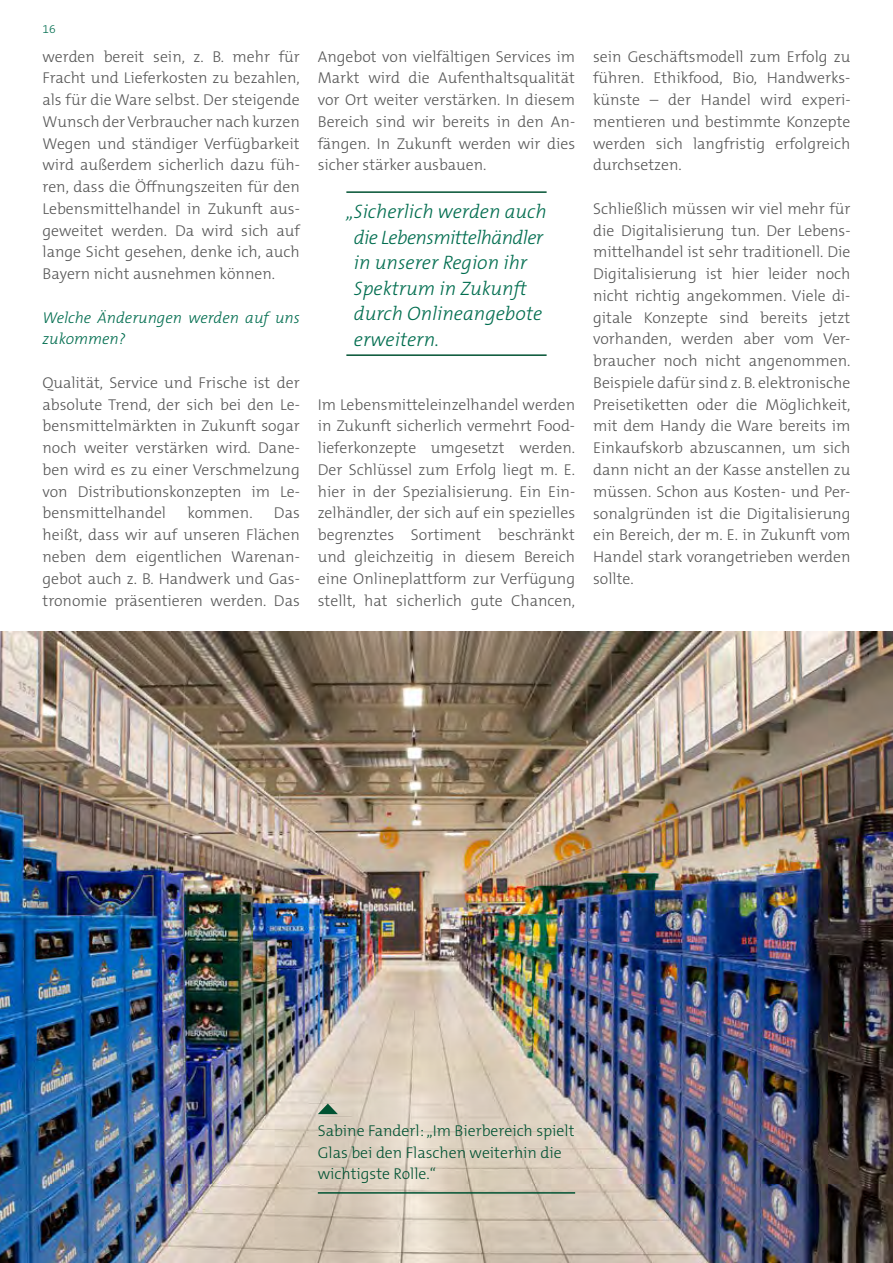
<style>
.page{position:relative;width:893px;height:1263px;background:#fff}
.page>*{position:absolute;margin:0;border:0;box-sizing:border-box;transform-origin:0 0}
.t1{font:italic 300 19.5px/25.5px "The Mix B3";color:#006d4f}
.t2{font:300 15.75px/21.8px "The Mix B3";color:#565656;text-align:justify}
.t3{font:300 15.75px/21.8px "The Mix B3";color:#005232}
.t4{font:italic 300 15.75px/21.8px "The Mix B3";color:#006d4f}
.t5{font:300 12px "The Mix B3";color:#006d4f}
</style>
<div class="page">
<hr style="left:346px;top:191px;width:201px;height:2px;background:#005232">
<hr style="left:346px;top:354px;width:201px;height:2px;background:#005232">
<img style="left:0;top:631px;width:893px;height:632px">
<svg style="left:249px;top:1038px;width:388px;height:225px;background:#cbc0b3"></svg>
<hr style="left:318px;top:1192px;width:257px;height:1px;background:#005232">
<svg style="left:318px;top:1103px;width:20px;height:11px"></svg>
<p class="t5" style="left:43px;top:22px;width:15px">16</p>
<p class="t2" style="left:43px;top:46px;width:259px">werden bereit sein, z. B. mehr für Fracht und Lieferkosten zu bezahlen, als für die Ware selbst. Der steigende Wunsch der Verbraucher nach kurzen Wegen und ständiger Verfügbarkeit wird außerdem sicherlich dazu füh&shy;ren, dass die Öffnungszeiten für den Lebensmittelhandel in Zukunft aus&shy;geweitet werden. Da wird sich auf lange Sicht gesehen, denke ich, auch Bayern nicht ausnehmen können.</p>
<p class="t4" style="left:43px;top:307px;width:259px">Welche Änderungen werden auf uns zukommen?</p>
<p class="t2" style="left:43px;top:372px;width:259px">Qualität, Service und Frische ist der absolute Trend, der sich bei den Le&shy;bensmittelmärkten in Zukunft sogar noch weiter verstärken wird. Dane&shy;ben wird es zu einer Verschmelzung von Distributionskonzepten im Le&shy;bensmittelhandel</p>
<p class="t2" style="left:187px;top:503px;width:67px">kommen.</p>
<p class="t2" style="left:43px;top:503px;width:259px;text-indent:231px">Das heißt, dass wir auf unseren Flächen neben dem eigentlichen Warenan&shy;gebot auch z. B. Handwerk und Gas&shy;tronomie präsentieren werden. Das</p>
<p class="t2" style="left:318px;top:46px;width:259px">Angebot von vielfältigen Services im Markt wird die Aufenthaltsqualität vor Ort weiter verstärken. In diesem Bereich sind wir bereits in den An&shy;fängen. In Zukunft werden wir dies sicher stärker ausbauen.</p>
<p class="t1" style="left:354px;top:200px;width:194px;text-indent:-8px">„Sicherlich werden auch die Lebensmittelhändler in unserer Region ihr<br>Spektrum in Zukunft durch Onlineangebote erweitern.</p>
<p class="t2" style="left:318px;top:394px;width:259px">Im Lebensmitteleinzelhandel werden in Zukunft sicherlich vermehrt Food&shy;lieferkonzepte umgesetzt werden.<br>Der Schlüssel zum Erfolg liegt m. E. hier in der Spezialisierung. Ein Ein&shy;zelhändler, der sich auf ein spezielles begrenztes Sortiment beschränkt und gleichzeitig in diesem Bereich eine Onlineplattform zur Verfügung stellt, hat sicherlich gute Chancen,</p>
<p class="t2" style="left:593px;top:46px;width:259px">sein Geschäftsmodell zum Erfolg zu führen. Ethikfood, Bio, Handwerks&shy;künste – der Handel wird experi&shy;mentieren und bestimmte Konzepte werden sich langfristig erfolgreich durchsetzen.</p>
<p class="t2" style="left:593px;top:198px;width:259px">Schließlich müssen wir viel mehr für die Digitalisierung tun. Der Lebens&shy;mittelhandel ist sehr traditionell. Die Digitalisierung ist hier leider noch nicht richtig angekommen. Viele di&shy;gitale Konzepte sind bereits jetzt vorhanden, werden aber vom Ver&shy;braucher noch nicht angenommen.<br>Beispiele dafür sind z. B. elektronische Preisetiketten oder die Möglichkeit, mit dem Handy die Ware bereits im Einkaufskorb abzuscannen, um sich dann nicht an der Kasse anstellen zu müssen. Schon aus Kosten- und Per&shy;sonalgründen ist die Digitalisierung ein Bereich, der m. E. in Zukunft vom Handel stark vorangetrieben werden sollte.</p>
<p class="t3" style="left:318px;top:1120px;width:258px">Sabine Fanderl: „Im Bierbereich spielt<br>Glas bei den Flaschen weiterhin die wichtigste Rolle.“</p>
</div>
